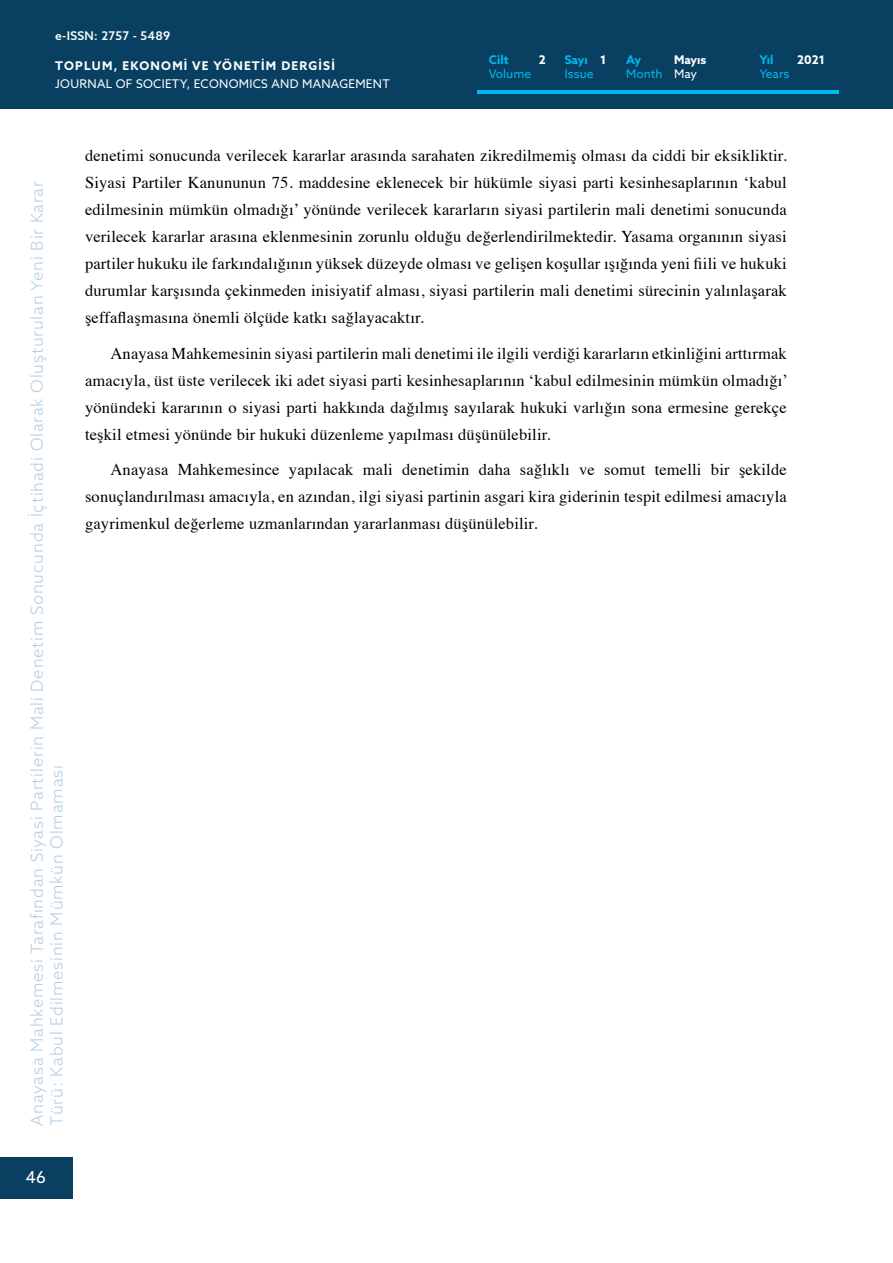
<style>
.page{position:relative;width:893px;height:1263px;background:#fff}
.page>*{position:absolute;margin:0;border:0;box-sizing:border-box;transform-origin:0 0}
.t1{font:16.5px/27px "Times";letter-spacing:.01em;color:#000;text-align:justify}
.t2{font:300 16.5px/19.8px "Azo Sans";letter-spacing:.05em;color:#afcde4}
.t3{font:16.5px "Azo Sans";color:#fff}
.t4{font:12px "Azo Sans";letter-spacing:.025em;color:#fff}
.t5{font:700 12px "Azo Sans";letter-spacing:.1em;color:#fff}
.t6{font:12px "Azo Sans";color:#00b8ee}
.t7{font:500 12px "Azo Sans";letter-spacing:.025em;color:#fff}
.t8{font:700 12px "Azo Sans";color:#00b8ee}
</style>
<div class="page">
<div style="left:0;top:0;width:893px;height:108px;background:#094062"></div>
<hr style="left:478px;top:90px;width:361px;height:4px;background:#00b8ee">
<div style="left:0;top:1157px;width:72px;height:42px;background:#094062"></div>
<p class="t7" style="left:55px;top:28px;width:117px">e-ISSN: 2757 - 5489</p>
<p class="t5" style="left:55px;top:58px;width:281px">TOPLUM, EKONOMİ VE YÖNETİM DERGİSİ</p>
<p class="t4" style="left:55px;top:76px;width:336px">JOURNAL OF SOCIETY, ECONOMICS AND MANAGEMENT</p>
<p class="t8" style="left:489px;top:51px;width:21px">Cilt</p>
<p class="t6" style="left:489px;top:66px;width:44px">Volume</p>
<p class="t5" style="left:539px;top:51px;width:8px">2</p>
<p class="t5" style="left:600px;top:51px;width:8px">1</p>
<p class="t5" style="left:674px;top:51px;width:34px">Mayıs</p>
<p class="t4" style="left:674px;top:66px;width:24px">May</p>
<p class="t8" style="left:565px;top:51px;width:25px">Sayı</p>
<p class="t6" style="left:565px;top:66px;width:30px">Issue</p>
<p class="t8" style="left:626px;top:51px;width:17px">Ay</p>
<p class="t6" style="left:626px;top:66px;width:38px">Month</p>
<p class="t8" style="left:759px;top:51px;width:15px">Yıl</p>
<p class="t6" style="left:759px;top:66px;width:32px">Years</p>
<p class="t5" style="left:797px;top:51px;width:29px">2021</p>
<p class="t2" style="left:27px;top:1125px;width:946px;rotate:-90deg">Anayasa Mahkemesi Tarafından Siyasi Partilerin Mali Denetim Sonucunda İçtihadi Olarak Oluşturulan Yeni Bir Karar<br>Türü: Kabul Edilmesinin Mümkün Olmaması</p>
<p class="t3" style="left:26px;top:1167px;width:22px">46</p>
<p class="t1" style="left:85px;top:141px;width:703px">denetimi sonucunda verilecek kararlar arasında sarahaten zikredilmemiş olması da ciddi bir eksikliktir.<br>Siyasi Partiler Kanununun 75. maddesine eklenecek bir hükümle siyasi parti kesinhesaplarının ‘kabul edilmesinin mümkün olmadığı’ yönünde verilecek kararların siyasi partilerin mali denetimi sonucunda verilecek kararlar arasına eklenmesinin zorunlu olduğu değerlendirilmektedir. Yasama organının siyasi partiler hukuku ile farkındalığının yüksek düzeyde olması ve gelişen koşullar ışığında yeni fiili ve hukuki durumlar karşısında çekinmeden inisiyatif alması, siyasi partilerin mali denetimi sürecinin yalınlaşarak şeffaflaşmasına önemli ölçüde katkı sağlayacaktır.</p>
<p class="t1" style="left:85px;top:338px;width:704px;text-indent:26px">Anayasa Mahkemesinin siyasi partilerin mali denetimi ile ilgili verdiği kararların etkinliğini arttırmak amacıyla, üst üste verilecek iki adet siyasi parti kesinhesaplarının ‘kabul edilmesinin mümkün olmadığı’ yönündeki kararının o siyasi parti hakkında dağılmış sayılarak hukuki varlığın sona ermesine gerekçe teşkil etmesi yönünde bir hukuki düzenleme yapılması düşünülebilir.</p>
<p class="t1" style="left:85px;top:455px;width:703px;text-indent:26px">Anayasa Mahkemesince yapılacak mali denetimin daha sağlıklı ve somut temelli bir şekilde sonuçlandırılması amacıyla, en azından, ilgi siyasi partinin asgari kira giderinin tespit edilmesi amacıyla gayrimenkul değerleme uzmanlarından yararlanması düşünülebilir.</p>
</div>
